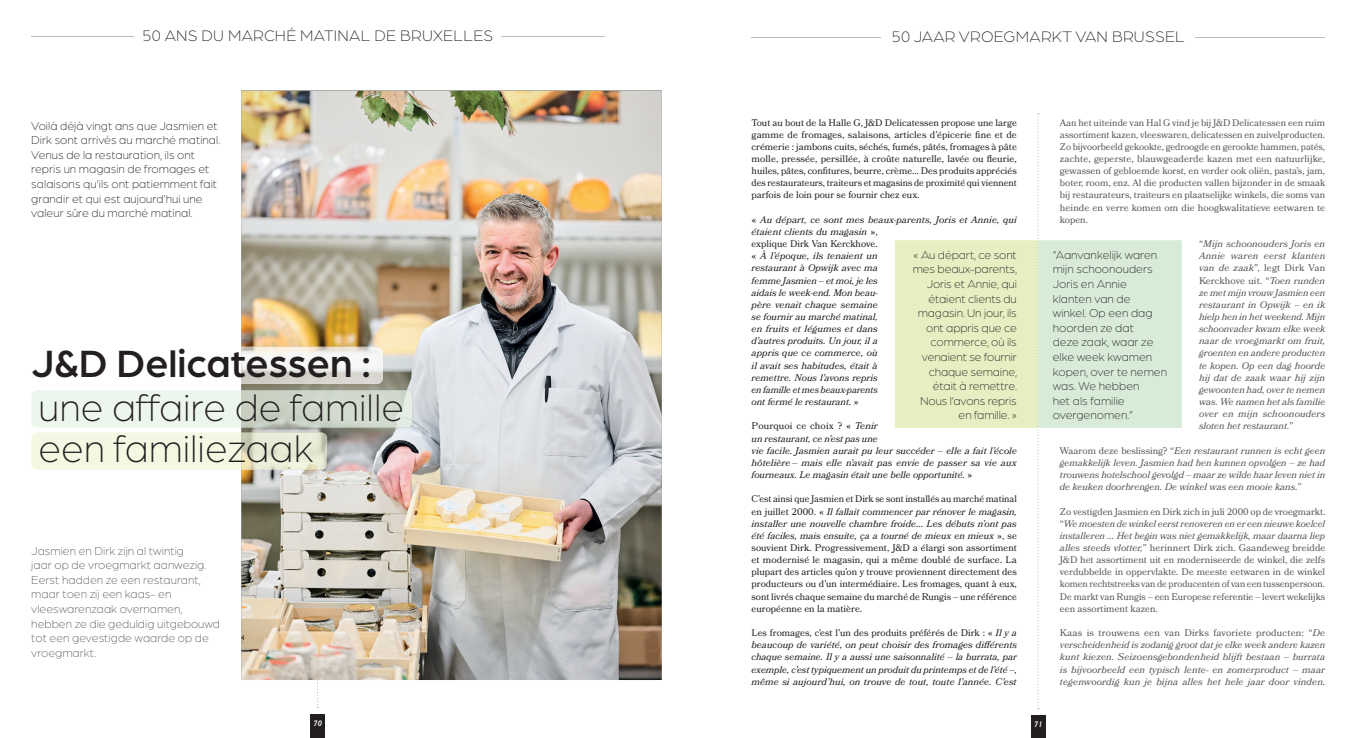
<style>
.page{position:relative;width:1361px;height:738px;background:#fff}
.page>*{position:absolute;margin:0;border:0;box-sizing:border-box;transform-origin:0 0}
.t1{font:300 40.4px/40.4px "Arboria";color:#231f20}
.t2{font:500 40.4px "Arboria";color:#231f20}
.t3{font:300 16.2px "Arboria";letter-spacing:.015em;color:#231f20}
.t4{font:300 12.1px/14.6px "Arboria";color:#231f20}
.t5{font:300 12.1px/14.6px "Arboria";color:#57585a}
.t6{font:9.6px/12.1px "Bookmania";color:#57585a;text-align:justify}
.t7{font:italic 9.6px/12.1px "Bookmania";letter-spacing:.005em;color:#231f20}
.t8{font:9.6px/12.1px "Bookmania";color:#231f20;text-align:justify}
.t9{font:italic 9.6px/12.1px "Bookmania";color:#57585a;text-align:justify}
.t10{font:italic 600 8.1px "Gill Sans";color:#fff}
.s1{font-style:normal}
.s2{font-style:italic}
</style>
<div class="page">
<div style="left:310px;top:713px;width:15px;height:23px;background:#231f20"></div>
<hr style="left:31px;top:37px;width:573px;height:1px;background:#bcbdc0">
<div style="left:134px;top:28px;width:367px;height:15px;background:#fff"></div>
<img style="left:241px;top:91px;width:420px;height:588px">
<img style="left:241px;top:390px;width:171px;height:37px">
<img style="left:241px;top:346px;width:142px;height:37px">
<svg style="left:31px;top:390px;width:210px;height:79px;background:#f0f7e9"></svg>
<img style="left:241px;top:432px;width:86px;height:37px">
<div style="left:1031px;top:714px;width:15px;height:23px;background:#231f20"></div>
<hr style="left:751px;top:37px;width:574px;height:1px;background:#bcbdc0">
<div style="left:881px;top:28px;width:314px;height:15px;background:#fff"></div>
<svg style="left:895px;top:113px;width:287px;height:593px"></svg>
<h2 class="t3" style="left:142px;top:26px;width:352px">50 ANS DU MARCHÉ MATINAL DE BRUXELLES</h2>
<p class="t4" style="left:31px;top:118px;width:191px">Voilà déjà vingt ans que Jasmien et Dirk sont arrivés au marché matinal.<br>Venus de la restauration, ils ont repris un magasin de fromages et salaisons qu’ils ont patiemment fait grandir et qui est aujourd’hui une valeur sûre du marché matinal.</p>
<h1 class="t2" style="left:31px;top:336px;width:342px">J&amp;D Delicatessen :</h1>
<h1 class="t1" style="left:39px;top:386px;width:367px">une affaire de famille een familiezaak</h1>
<p class="t5" style="left:31px;top:542px;width:190px">Jasmien en Dirk zijn al twintig<br>jaar op de vroegmarkt aanwezig.<br>Eerst hadden ze een restaurant, maar toen zij een kaas- en vleeswarenzaak overnamen, hebben ze die geduldig uitgebouwd tot een gevestigde waarde op de vroegmarkt.</p>
<p class="t10" style="left:314px;top:717px;width:10px">70</p>
<h2 class="t3" style="left:892px;top:26px;width:295px">50 JAAR VROEGMARKT VAN BRUSSEL</h2>
<p class="t8" style="left:751px;top:116px;width:267px">Tout au bout de la Halle G, J&amp;D Delicatessen propose une large gamme de fromages, salaisons, articles d’épicerie fine et de crémerie : jambons cuits, séchés, fumés, pâtés, fromages à pâte molle, pressée, persillée, à croûte naturelle, lavée ou fleurie, huiles, pâtes, confitures, beurre, crème… Des produits appréciés des restaurateurs, traiteurs et magasins de proximité qui viennent parfois de loin pour se fournir chez eux.</p>
<p class="t7" style="left:751px;top:213px;width:267px"><span class="s1">«</span> Au départ, ce sont mes beaux-parents, Joris et Annie, qui étaient clients du magasin <span class="s1">»,<br>explique Dirk Van Kerckhove.<br>«</span> À l’époque, ils tenaient un<br>restaurant à Opwijk avec ma<br>femme Jasmien – et moi, je les<br>aidais le week-end. Mon beau-<br>père venait chaque semaine<br>se fournir au marché matinal,<br>en fruits et légumes et dans<br>d’autres produits. Un jour, il a<br>appris que ce commerce, où<br>il avait ses habitudes, était à<br>remettre. Nous l’avons repris<br>en famille et mes beaux-parents<br>ont fermé le restaurant. <span class="s1">»</span></p>
<p class="t7" style="left:751px;top:419px;width:267px"><span class="s1">Pourquoi ce choix ? «</span> Tenir<br>un restaurant, ce n’est pas une<br>vie facile. Jasmien aurait pu leur succéder – elle a fait l’école hôtelière – mais elle n’avait pas envie de passer sa vie aux fourneaux. Le magasin était une belle opportunité. <span class="s1">»</span></p>
<p class="t8" style="left:751px;top:492px;width:267px">C’est ainsi que Jasmien et Dirk se sont installés au marché matinal en juillet 2000. « <span class="s2">Il fallait commencer par rénover le magasin, installer une nouvelle chambre froide... Les débuts n’ont pas été faciles, mais ensuite, ça a tourné de mieux en mieux</span> », se souvient Dirk. Progressivement, J&amp;D a élargi son assortiment et modernisé le magasin, qui a même doublé de surface. La plupart des articles qu’on y trouve proviennent directement des producteurs ou d’un intermédiaire. Les fromages, quant à eux, sont livrés chaque semaine du marché de Rungis – une référence européenne en la matière.</p>
<p class="t7" style="left:751px;top:626px;width:267px;text-align:justify"><span class="s1">Les fromages, c’est l’un des produits préférés de Dirk : «</span> Il y a beaucoup de variété, on peut choisir des fromages différents chaque semaine. Il y a aussi une saisonnalité – la burrata, par exemple, c’est typiquement un produit du printemps et de l’été –, même si aujourd’hui, on trouve de tout, toute l’année. C’est</p>
<p class="t6" style="left:1060px;top:116px;width:267px">Aan het uiteinde van Hal G vind je bij J&amp;D Delicatessen een ruim assortiment kazen, vleeswaren, delicatessen en zuivelproducten.<br>Zo bijvoorbeeld gekookte, gedroogde en gerookte hammen, patés, zachte, geperste, blauwgeaderde kazen met een natuurlijke, gewassen of gebloemde korst, en verder ook oliën, pasta’s, jam, boter, room, enz. Al die producten vallen bijzonder in de smaak bij restaurateurs, traiteurs en plaatselijke winkels, die soms van heinde en verre komen om die hoogkwalitatieve eetwaren te kopen.</p>
<p class="t9" style="left:1199px;top:237px;width:128px"><span class="s1">“</span>Mijn schoonouders Joris en Annie waren eerst klanten van de zaak<span class="s1">”, legt Dirk Van Kerckhove uit. “</span>Toen runden ze met mijn vrouw Jasmien een restaurant in Opwijk – en ik hielp hen in het weekend. Mijn schoonvader kwam elke week naar de vroegmarkt om fruit, groenten en andere producten te kopen. Op een dag hoorde hij dat de zaak waar hij zijn gewoonten had, over te nemen was. We namen het als familie over en mijn schoonouders sloten het restaurant.<span class="s1">”</span></p>
<p class="t9" style="left:1060px;top:444px;width:267px"><span class="s1">Waarom deze beslissing? “</span>Een restaurant runnen is echt geen gemakkelijk leven. Jasmien had hen kunnen opvolgen – ze had trouwens hotelschool gevolgd – maar ze wilde haar leven niet in de keuken doorbrengen. De winkel was een mooie kans.<span class="s1">”</span></p>
<p class="t6" style="left:1060px;top:504px;width:267px">Zo vestigden Jasmien en Dirk zich in juli 2000 op de vroegmarkt. “<span class="s2">We moesten de winkel eerst renoveren en er een nieuwe koelcel installeren ... Het begin was niet gemakkelijk, maar daarna liep alles steeds vlotter,</span>” herinnert Dirk zich. Gaandeweg breidde J&amp;D het assortiment uit en moderniseerde de winkel, die zelfs verdubbelde in oppervlakte. De meeste eetwaren in de winkel komen rechtstreeks van de producenten of van een tussenpersoon.<br>De markt van Rungis – een Europese referentie – levert wekelijks een assortiment kazen.</p>
<p class="t9" style="left:1060px;top:626px;width:267px"><span class="s1">Kaas is trouwens een van Dirks favoriete producten: “</span>De verscheidenheid is zodanig groot dat je elke week andere kazen kunt kiezen. Seizoensgebondenheid blijft bestaan – burrata is bijvoorbeeld een typisch lente- en zomerproduct – maar tegenwoordig kun je bijna alles het hele jaar door vinden.</p>
<p class="t4" style="left:913px;top:247px;width:106px;text-align:right">« Au départ, ce sont mes beaux-parents,<br>Joris et Annie, qui étaient clients du magasin. Un jour, ils ont appris que ce commerce, où ils venaient se fournir chaque semaine, était à remettre.<br>Nous l’avons repris en famille. »</p>
<p class="t4" style="left:1052px;top:247px;width:116px">"Aanvankelijk waren mijn schoonouders<br>Joris en Annie klanten van de winkel. Op een dag hoorden ze dat<br>deze zaak, waar ze elke week kwamen kopen, over te nemen was. We hebben<br>het als familie overgenomen.”</p>
<p class="t10" style="left:1034px;top:718px;width:10px">71</p>
</div>
